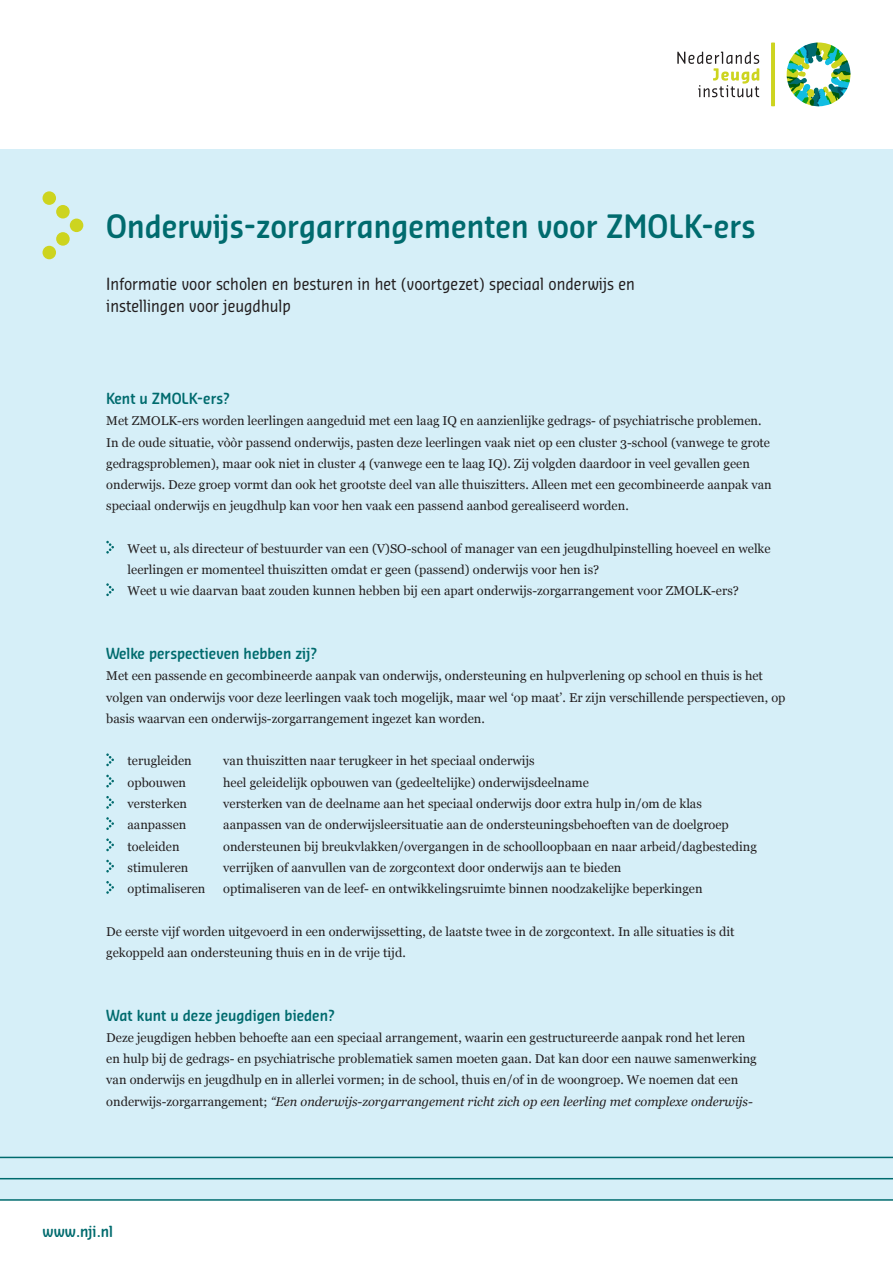
<style>
.page{position:relative;width:893px;height:1263px;background:#fff}
.page>*{position:absolute;margin:0;border:0;box-sizing:border-box;transform-origin:0 0}
.t1{font:600 31.5px "Sansa Con Soft Pro";color:#006b6e}
.tussenkopje{font:16.5px/22.5px "Sansa Con Soft Pro";color:#231f20}
.tussenkopje-2{font:600 15px "Sansa Con Soft Pro";color:#006b6e}
.body{font:12.75px/21.3px "Georgia";color:#231f20}
.opsomming{font:12.75px/21.3px "Georgia";color:#231f20}
.s1{font-style:italic}
</style>
<div class="page">
<hr style="left:771px;top:43px;width:4px;height:63px;background:#cdd41f">
<svg style="left:677px;top:52px;width:82px;height:45px"></svg>
<svg style="left:787px;top:43px;width:63px;height:63px"></svg>
<div style="left:0;top:149px;width:893px;height:1050px;background:#d6eff8"></div>
<hr style="left:0;top:1199px;width:893px;height:2px;background:#006b6e">
<hr style="left:0;top:1178px;width:893px;height:1px;background:#006b6e">
<hr style="left:0;top:1157px;width:893px;height:1px;background:#006b6e">
<svg style="left:106px;top:541px;width:8px;height:13px"></svg>
<svg style="left:106px;top:583px;width:8px;height:13px"></svg>
<svg style="left:106px;top:753px;width:8px;height:13px"></svg>
<svg style="left:106px;top:775px;width:8px;height:12px"></svg>
<svg style="left:106px;top:796px;width:8px;height:13px"></svg>
<svg style="left:106px;top:817px;width:8px;height:13px"></svg>
<svg style="left:106px;top:838px;width:8px;height:13px"></svg>
<svg style="left:106px;top:860px;width:8px;height:12px"></svg>
<svg style="left:106px;top:881px;width:8px;height:13px"></svg>
<div style="left:43px;top:191px;width:13px;height:14px;background:#cdd41f;border-radius:50%"></div>
<div style="left:43px;top:246px;width:13px;height:13px;background:#cdd41f;border-radius:50%"></div>
<div style="left:56px;top:205px;width:14px;height:13px;background:#cdd41f;border-radius:50%"></div>
<div style="left:56px;top:232px;width:14px;height:14px;background:#cdd41f;border-radius:50%"></div>
<div style="left:70px;top:219px;width:13px;height:13px;background:#cdd41f;border-radius:50%"></div>
<p class="t1" style="left:106px;top:205px;width:651px">Onderwijs-zorgarrangementen voor ZMOLK-ers</p>
<p class="tussenkopje" style="left:106px;top:272px;width:530px">Informatie voor scholen en besturen in het (voortgezet) speciaal onderwijs en instellingen voor jeugdhulp</p>
<p class="tussenkopje-2" style="left:106px;top:388px;width:125px">Kent u ZMOLK-ers?</p>
<p class="body" style="left:106px;top:410px;width:667px">Met ZMOLK-ers worden leerlingen aangeduid met een laag IQ en aanzienlijke gedrags- of psychiatrische problemen.<br>In de oude situatie, vòòr passend onderwijs, pasten deze leerlingen vaak niet op een cluster 3-school (vanwege te grote gedragsproblemen), maar ook niet in cluster 4 (vanwege een te laag IQ). Zij volgden daardoor in veel gevallen geen onderwijs. Deze groep vormt dan ook het grootste deel van alle thuiszitters. Alleen met een gecombineerde aanpak van speciaal onderwijs en jeugdhulp kan voor hen vaak een passend aanbod gerealiseerd worden.</p>
<p class="opsomming" style="left:128px;top:538px;width:645px">Weet u, als directeur of bestuurder van een (V)SO-school of manager van een jeugdhulpinstelling hoeveel en welke leerlingen er momenteel thuiszitten omdat er geen (passend) onderwijs voor hen is?</p>
<p class="opsomming" style="left:128px;top:581px;width:613px">Weet u wie daarvan baat zouden kunnen hebben bij een apart onderwijs-zorgarrangement voor ZMOLK-ers?</p>
<p class="tussenkopje-2" style="left:106px;top:643px;width:212px">Welke perspectieven hebben zij?</p>
<p class="body" style="left:106px;top:666px;width:681px">Met een passende en gecombineerde aanpak van onderwijs, ondersteuning en hulpverlening op school en thuis is het volgen van onderwijs voor deze leerlingen vaak toch mogelijk, maar wel ‘op maat’. Er zijn verschillende perspectieven, op basis waarvan een onderwijs-zorgarrangement ingezet kan worden.</p>
<p class="opsomming" style="left:128px;top:751px;width:66px">terugleiden</p>
<p class="opsomming" style="left:223px;top:751px;width:313px">van thuiszitten naar terugkeer in het speciaal onderwijs</p>
<p class="opsomming" style="left:128px;top:772px;width:60px">opbouwen</p>
<p class="opsomming" style="left:223px;top:772px;width:367px">heel geleidelijk opbouwen van (gedeeltelijke) onderwijsdeelname</p>
<p class="opsomming" style="left:128px;top:793px;width:61px">versterken</p>
<p class="opsomming" style="left:223px;top:793px;width:480px">versterken van de deelname aan het speciaal onderwijs door extra hulp in/om de klas</p>
<p class="opsomming" style="left:128px;top:814px;width:60px">aanpassen</p>
<p class="opsomming" style="left:223px;top:814px;width:507px">aanpassen van de onderwijsleersituatie aan de ondersteuningsbehoeften van de doelgroep</p>
<p class="opsomming" style="left:128px;top:836px;width:53px">toeleiden</p>
<p class="opsomming" style="left:223px;top:836px;width:535px">ondersteunen bij breukvlakken/overgangen in de schoolloopbaan en naar arbeid/dagbesteding</p>
<p class="opsomming" style="left:128px;top:857px;width:62px">stimuleren</p>
<p class="opsomming" style="left:223px;top:857px;width:400px">verrijken of aanvullen van de zorgcontext door onderwijs aan te bieden</p>
<p class="opsomming" style="left:128px;top:878px;width:79px">optimaliseren</p>
<p class="opsomming" style="left:223px;top:878px;width:481px">optimaliseren van de leef- en ontwikkelingsruimte binnen noodzakelijke beperkingen</p>
<p class="body" style="left:106px;top:921px;width:630px">De eerste vijf worden uitgevoerd in een onderwijssetting, de laatste twee in de zorgcontext. In alle situaties is dit gekoppeld aan ondersteuning thuis en in de vrije tijd.</p>
<p class="tussenkopje-2" style="left:106px;top:1005px;width:230px">Wat kunt u deze jeugdigen bieden?</p>
<p class="body" style="left:106px;top:1027px;width:652px">Deze jeugdigen hebben behoefte aan een speciaal arrangement, waarin een gestructureerde aanpak rond het leren en hulp bij de gedrags- en psychiatrische problematiek samen moeten gaan. Dat kan door een nauwe samenwerking van onderwijs en jeugdhulp en in allerlei vormen; in de school, thuis en/of in de woongroep. We noemen dat een onderwijs-zorgarrangement; <span class="s1">“Een onderwijs-zorgarrangement richt zich op een leerling met complexe onderwijs-</span></p>
<p class="tussenkopje-2" style="left:43px;top:1221px;width:72px">www.nji.nl</p>
</div>
